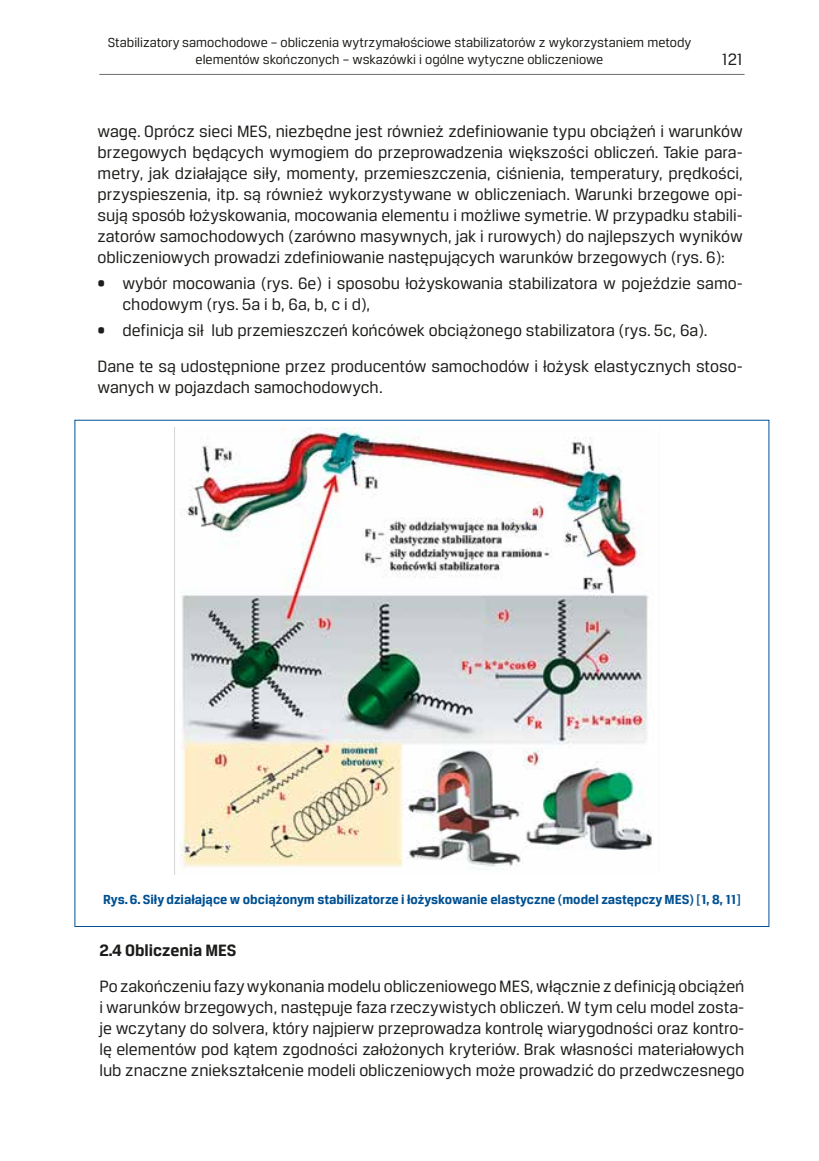
<style>
.page{position:relative;width:819px;height:1161px;background:#fff}
.page>*{position:absolute;margin:0;border:0;box-sizing:border-box;transform-origin:0 0}
.podstawowy_pol{font:17.5px/21px "Breuer Text";color:#1d1d1b;text-align:justify}
.podstawowy_ang{font:700 17.5px "Breuer Text";color:#1d1d1b}
.t1{font:14px/16.8px "Breuer Text";color:#1d1d1b;text-align:center}
.podst_ang{font:700 14px "Breuer Text";color:#005092}
</style>
<div class="page">
<hr style="left:99px;top:74px;width:645px;height:1px;background:#706f6f">
<img style="left:174px;top:427px;width:479px;height:448px">
<p class="t1" style="left:108px;top:34px;width:585px">Stabilizatory samochodowe – obliczenia wytrzymałościowe stabilizatorów z wykorzystaniem metody elementów skończonych – wskazówki i ogólne wytyczne obliczeniowe</p>
<p class="podstawowy_pol" style="left:721px;top:49px;width:23px">121</p>
<p class="podstawowy_pol" style="left:98px;top:121px;width:646px">wagę. Oprócz sieci MES, niezbędne jest również zdefiniowanie typu obciążeń i warunków brzegowych będących wymogiem do przeprowadzenia większości obliczeń. Takie para&shy;metry, jak działające siły, momenty, przemieszczenia, ciśnienia, temperatury, prędkości, przyspieszenia, itp. są również wykorzystywane w obliczeniach. Warunki brzegowe opi&shy;sują sposób łożyskowania, mocowania elementu i możliwe symetrie. W przypadku stabili&shy;zatorów samochodowych (zarówno masywnych, jak i rurowych) do najlepszych wyników obliczeniowych prowadzi zdefiniowanie następujących warunków brzegowych (rys. 6):</p>
<p class="podstawowy_pol" style="left:122px;top:273px;width:622px;text-indent:-25px">• wybór mocowania (rys. 6e) i sposobu łożyskowania stabilizatora w pojeździe samo&shy;chodowym (rys. 5a i b, 6a, b, c i d),</p>
<p class="podstawowy_pol" style="left:98px;top:320px;width:611px">• definicja sił lub przemieszczeń końcówek obciążonego stabilizatora (rys. 5c, 6a).</p>
<p class="podstawowy_pol" style="left:98px;top:356px;width:646px">Dane te są udostępnione przez producentów samochodów i łożysk elastycznych stoso&shy;wanych w pojazdach samochodowych.</p>
<p class="podst_ang" style="left:103px;top:892px;width:639px">Rys. 6. Siły działające w obciążonym stabilizatorze i łożyskowanie elastyczne (model zastępczy MES) [1, 8, 11]</p>
<p class="podstawowy_ang" style="left:99px;top:940px;width:139px">2.4 Obliczenia MES</p>
<p class="podstawowy_pol" style="left:99px;top:975px;width:646px">Po zakończeniu fazy wykonania modelu obliczeniowego MES, włącznie z definicją obciążeń i warunków brzegowych, następuje faza rzeczywistych obliczeń. W tym celu model zosta&shy;je wczytany do solvera, który najpierw przeprowadza kontrolę wiarygodności oraz kontro&shy;lę elementów pod kątem zgodności założonych kryteriów. Brak własności materiałowych lub znaczne zniekształcenie modeli obliczeniowych może prowadzić do przedwczesnego</p>
</div>
